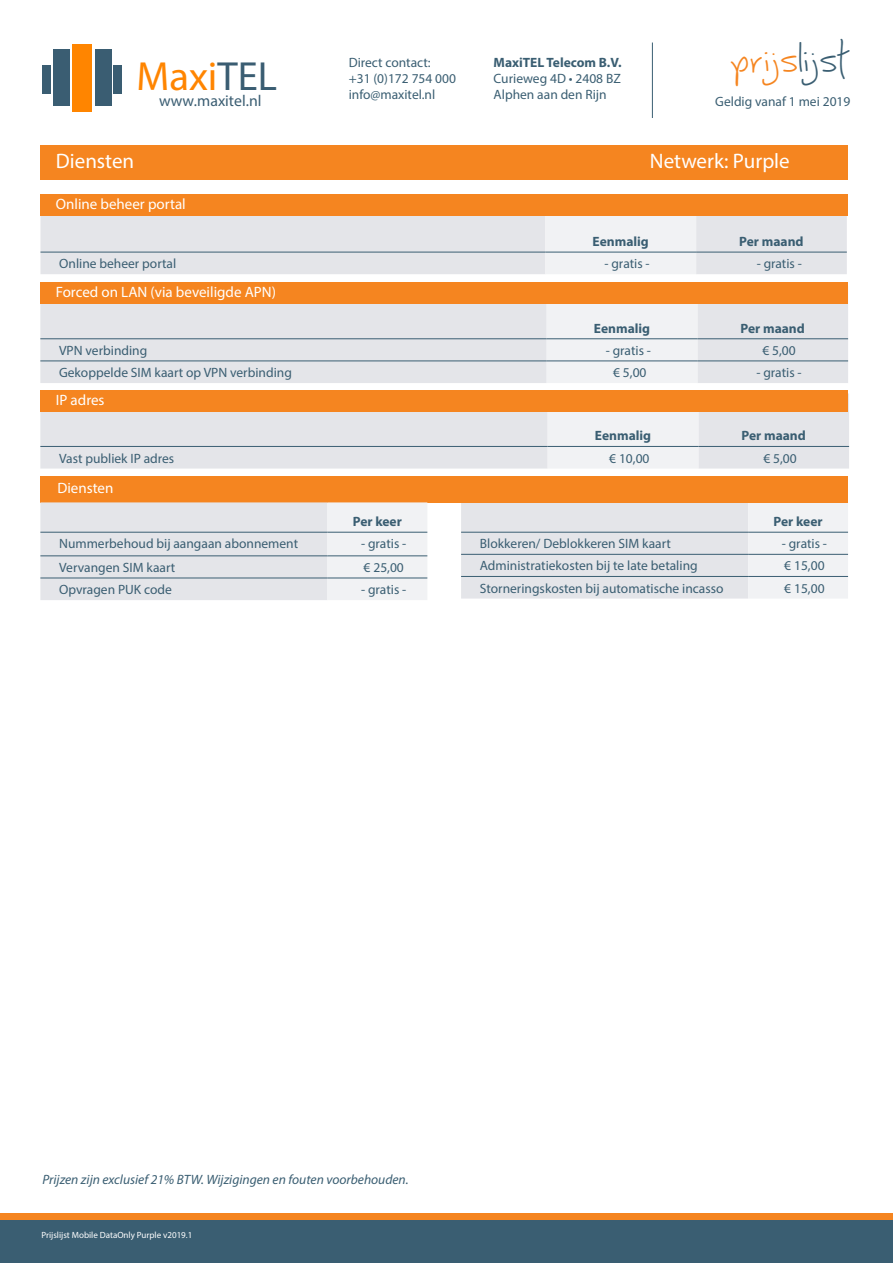
<style>
.page{position:relative;width:893px;height:1263px;background:#fff}
.page>*{position:absolute;margin:0;border:0;box-sizing:border-box;transform-origin:0 0}
.t1{font:40.8px "Myriad Pro";color:#ff8500}
.t2{font:37.5px "Joy Like Sunshine Through My Windowpane";color:#f58520}
.t3{font:21px "Myriad Pro";color:#fff}
.t4{font:15.75px "Myriad Pro";color:#3a5d72}
.t5{font:15px "Myriad Pro";color:#fff}
.t6{font:13.5px/16.2px "Myriad Pro";color:#3a5e72}
.t7{font:700 13.5px "Myriad Pro";color:#3a5e72}
.t8{font:italic 13.5px "Myriad Pro";color:#3a5e72}
.t9{font:9px "Myriad Pro";color:#fff}
.s1{color:#3a5d72}
.s2{color:#3a5e72}
</style>
<div class="page">
<hr style="left:652px;top:43px;width:1px;height:75px;background:#3a5e72">
<div style="left:0;top:1213px;width:893px;height:50px;background:#f58520"></div>
<div style="left:0;top:1220px;width:893px;height:43px;background:#3a5e72"></div>
<div style="left:95px;top:49px;width:17px;height:57px;background:#3a5d72"></div>
<div style="left:73px;top:44px;width:19px;height:67px;background:#ff8500"></div>
<div style="left:53px;top:49px;width:16px;height:57px;background:#3a5d72"></div>
<div style="left:114px;top:66px;width:8px;height:28px;background:#3a5d72"></div>
<div style="left:43px;top:66px;width:8px;height:28px;background:#3a5d72"></div>
<div style="left:40px;top:216px;width:807px;height:58px;background:#e4e5e9"></div>
<div style="left:545px;top:216px;width:151px;height:58px;background:#f1f2f4"></div>
<hr style="left:40px;top:252px;width:505px;height:1px;background:#3a5e72">
<hr style="left:545px;top:252px;width:151px;height:1px;background:#3a5e72">
<hr style="left:696px;top:252px;width:151px;height:1px;background:#3a5e72">
<div style="left:40px;top:194px;width:808px;height:22px;background:#f58520"></div>
<div style="left:40px;top:145px;width:808px;height:34px;background:#f58520"></div>
<div style="left:40px;top:304px;width:808px;height:79px;background:#e4e5e9"></div>
<div style="left:547px;top:304px;width:150px;height:79px;background:#f1f2f4"></div>
<hr style="left:40px;top:338px;width:507px;height:1px;background:#3a5e72">
<hr style="left:547px;top:338px;width:150px;height:1px;background:#3a5e72">
<hr style="left:697px;top:338px;width:151px;height:1px;background:#3a5e72">
<hr style="left:40px;top:360px;width:507px;height:1px;background:#3a5e72">
<hr style="left:547px;top:360px;width:150px;height:1px;background:#3a5e72">
<hr style="left:697px;top:360px;width:151px;height:1px;background:#3a5e72">
<div style="left:40px;top:282px;width:808px;height:22px;background:#f58520"></div>
<div style="left:40px;top:393px;width:809px;height:76px;background:#e4e5e9"></div>
<div style="left:548px;top:412px;width:150px;height:57px;background:#f1f2f4"></div>
<hr style="left:40px;top:446px;width:508px;height:1px;background:#3a5e72">
<hr style="left:548px;top:446px;width:150px;height:1px;background:#3a5e72">
<hr style="left:698px;top:446px;width:151px;height:1px;background:#3a5e72">
<div style="left:40px;top:390px;width:808px;height:22px;background:#f58520"></div>
<svg style="left:461px;top:502px;width:387px;height:97px"></svg>
<hr style="left:461px;top:532px;width:287px;height:1px;background:#3a5e72">
<hr style="left:748px;top:532px;width:100px;height:1px;background:#3a5e72">
<hr style="left:461px;top:554px;width:287px;height:1px;background:#3a5e72">
<hr style="left:748px;top:554px;width:100px;height:1px;background:#3a5e72">
<hr style="left:461px;top:576px;width:287px;height:1px;background:#3a5e72">
<hr style="left:748px;top:576px;width:100px;height:1px;background:#3a5e72">
<div style="left:40px;top:476px;width:808px;height:26px;background:#f58520"></div>
<svg style="left:40px;top:502px;width:387px;height:98px"></svg>
<hr style="left:40px;top:532px;width:287px;height:1px;background:#3a5e72">
<hr style="left:327px;top:532px;width:100px;height:1px;background:#3a5e72">
<hr style="left:40px;top:555px;width:287px;height:1px;background:#3a5e72">
<hr style="left:327px;top:555px;width:100px;height:1px;background:#3a5e72">
<hr style="left:40px;top:578px;width:287px;height:1px;background:#3a5e72">
<hr style="left:327px;top:578px;width:100px;height:1px;background:#3a5e72">
<h1 class="t1" style="left:137px;top:51px;width:142px">Maxi<span class="s1">TEL</span></h1>
<p class="t4" style="left:159px;top:91px;width:104px">www.maxitel.nl</p>
<p class="t6" style="left:349px;top:54px;width:109px">Direct contact:<br>+31 (0)172 754 000 info@maxitel.nl</p>
<p class="t7" style="left:494px;top:53px;width:129px">MaxiTEL Telecom B.V.</p>
<p class="t6" style="left:494px;top:70px;width:129px">Curieweg 4D • 2408 BZ<br>Alphen aan den Rijn</p>
<h2 class="t2" style="left:731px;top:37px;width:121px">prijs<span class="s2">lijst</span></h2>
<p class="t6" style="left:715px;top:94px;width:137px">Geldig vanaf 1 mei 2019</p>
<p class="t3" style="left:56px;top:148px;width:80px">Diensten</p>
<p class="t3" style="left:650px;top:148px;width:141px">Netwerk: Purple</p>
<p class="t5" style="left:56px;top:195px;width:131px">Online beheer portal</p>
<p class="t7" style="left:593px;top:233px;width:58px">Eenmalig</p>
<p class="t7" style="left:739px;top:233px;width:66px">Per maand</p>
<p class="t6" style="left:59px;top:255px;width:118px">Online beheer portal</p>
<p class="t6" style="left:604px;top:255px;width:47px">- gratis -</p>
<p class="t6" style="left:757px;top:255px;width:47px">- gratis -</p>
<p class="t5" style="left:56px;top:283px;width:222px">Forced on LAN (via beveiligde APN)</p>
<p class="t7" style="left:594px;top:319px;width:58px">Eenmalig</p>
<p class="t7" style="left:741px;top:319px;width:66px">Per maand</p>
<p class="t6" style="left:59px;top:342px;width:90px">VPN verbinding</p>
<p class="t6" style="left:606px;top:342px;width:47px">- gratis -</p>
<p class="t6" style="left:762px;top:342px;width:35px">€ 5,00</p>
<p class="t6" style="left:59px;top:364px;width:234px">Gekoppelde SIM kaart op VPN verbinding</p>
<p class="t6" style="left:613px;top:364px;width:35px">€ 5,00</p>
<p class="t6" style="left:756px;top:364px;width:47px">- gratis -</p>
<p class="t5" style="left:56px;top:390px;width:50px">IP adres</p>
<p class="t7" style="left:595px;top:427px;width:58px">Eenmalig</p>
<p class="t7" style="left:742px;top:427px;width:66px">Per maand</p>
<p class="t6" style="left:59px;top:450px;width:117px">Vast publiek IP adres</p>
<p class="t6" style="left:609px;top:450px;width:42px">€ 10,00</p>
<p class="t6" style="left:763px;top:450px;width:35px">€ 5,00</p>
<p class="t5" style="left:57px;top:478px;width:57px">Diensten</p>
<p class="t7" style="left:353px;top:513px;width:51px">Per keer</p>
<p class="t6" style="left:59px;top:535px;width:241px">Nummerbehoud bij aangaan abonnement</p>
<p class="t6" style="left:361px;top:535px;width:47px">- gratis -</p>
<p class="t6" style="left:59px;top:559px;width:118px">Vervangen SIM kaart</p>
<p class="t6" style="left:364px;top:559px;width:42px">€ 25,00</p>
<p class="t6" style="left:59px;top:581px;width:114px">Opvragen PUK code</p>
<p class="t6" style="left:361px;top:581px;width:47px">- gratis -</p>
<p class="t7" style="left:774px;top:513px;width:51px">Per keer</p>
<p class="t6" style="left:480px;top:535px;width:193px">Blokkeren/ Deblokkeren SIM kaart</p>
<p class="t6" style="left:782px;top:535px;width:47px">- gratis -</p>
<p class="t6" style="left:480px;top:558px;width:219px">Administratiekosten bij te late betaling</p>
<p class="t6" style="left:784px;top:558px;width:42px">€ 15,00</p>
<p class="t6" style="left:480px;top:580px;width:245px">Storneringskosten bij automatische incasso</p>
<p class="t6" style="left:784px;top:580px;width:42px">€ 15,00</p>
<p class="t8" style="left:43px;top:1171px;width:368px">Prijzen zijn exclusief 21% BTW. Wijzigingen en fouten voorbehouden.</p>
<p class="t9" style="left:41px;top:1230px;width:152px">Prijslijst Mobile DataOnly Purple v2019.1</p>
</div>
